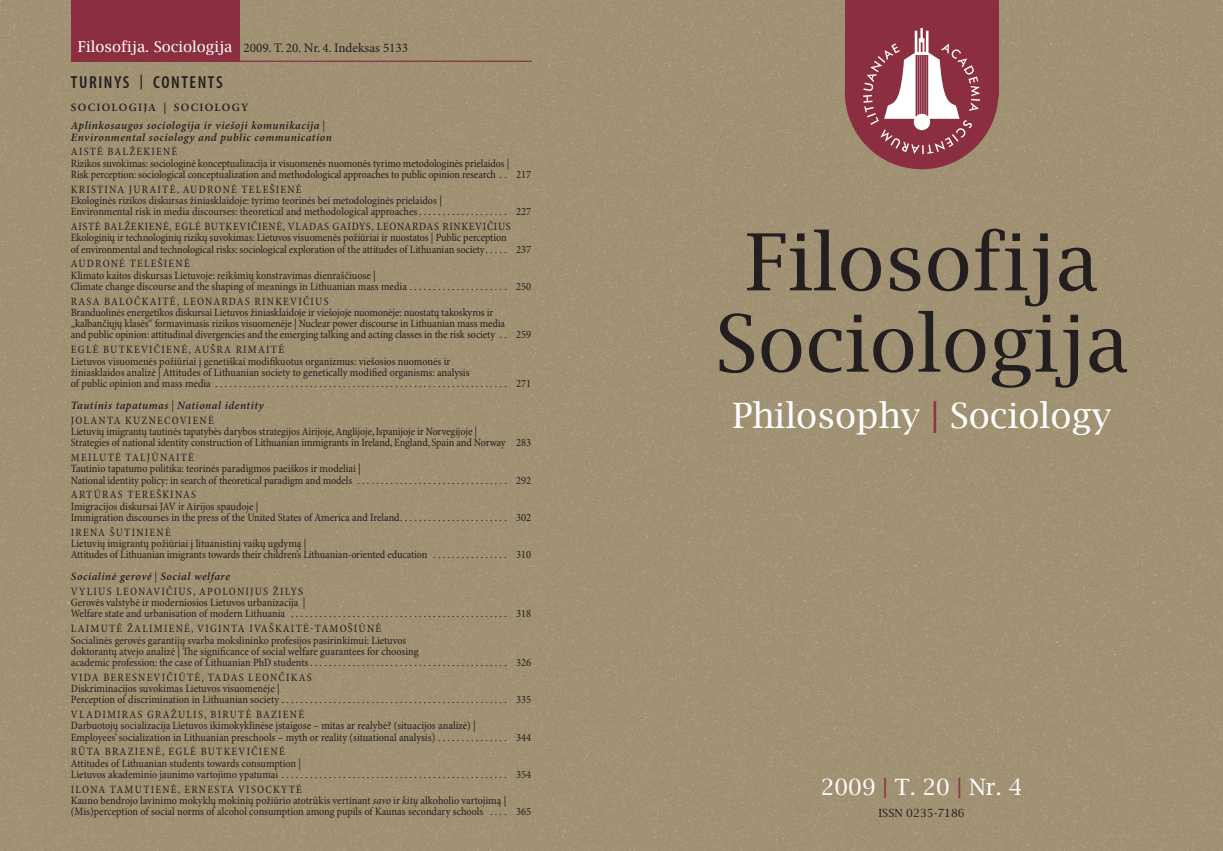
<style>
.page{position:relative;width:1223px;height:851px;background:#fff}
.page>*{position:absolute;margin:0;border:0;box-sizing:border-box;transform-origin:0 0}
.t1{font:78.75px/81.2px "Lucida Bright";color:#231f20;text-align:center}
.t2{font:35px "Lucida Bright";color:#fff}
.t3{font:22.5px "Lucida Bright";color:#fff}
.t4{font:600 condensed 17.5px "Myriad Pro";letter-spacing:.09em;color:#231f20}
.t5{font:13.12px "Minion Pro";color:#231f20}
.t6{font:condensed 11.25px/11.2px "Minion Pro";letter-spacing:-.005em;color:#231f20}
.t7{font:italic 600 11.25px/18.4px "Minion Pro";letter-spacing:.045em;color:#231f20}
.t8{font:condensed 11.25px/14.8px "Minion Pro";letter-spacing:.11em;color:#231f20}
.t9{font:11.25px "Lucida Bright";color:#231f20}
.s1{font-family:"Lucida Bright";font-size:15px;color:#fff}
.s2{font-size:15px}
.s3{font-style:normal}
.s4{font-weight:400;font-style:normal;font-stretch:condensed}
.s5{font-weight:600;font-style:italic;font-stretch:normal}
.s6{font-style:italic}
.s7{color:#8b2f40}
</style>
<div class="page">
<div style="left:0;top:0;width:602px;height:850px;background:#a09173"></div>
<div style="left:602px;top:0;width:620px;height:850px;background:#9e8f71"></div>
<div style="left:845px;top:0;width:153px;height:96px;background:#8b2f40"></div>
<div style="left:844px;top:16px;width:154px;height:153px;background:#8b2f40;border-radius:50%"></div>
<svg style="left:863px;top:28px;width:117px;height:126px"></svg>
<div style="left:71px;top:0;width:168px;height:61px;background:#8b2f40"></div>
<hr style="left:71px;top:61px;width:460px;height:1px;background:#8b2f40">
<p class="t5" style="left:78px;top:40px;width:332px"><span class="s1">Filosofija. Sociologija</span> 2009. T. 20. Nr. 4. Indeksas 5133</p>
<h3 class="t4" style="left:71px;top:73px;width:153px">TURINYS <span class="s2">|</span> CONTENTS</h3>
<p class="t7" style="left:71px;top:99px;width:256px"><span class="s3">SOCIOLOGIJA | SOCIOLOGY<br></span>Aplinkosaugos sociologija ir viešoji komunikacija <span class="s4">|</span></p>
<p class="t7" style="left:71px;top:128px;width:262px">Environmental sociology and public communication</p>
<p class="t6" style="left:71px;top:147px;width:462px">AISTĖ BALŽEKIENĖ<br>Rizikos suvokimas: sociologinė konceptualizacija ir visuomenės nuomonės tyrimo metodologinės prielaidos |<br>Risk perception: sociological conceptualization and methodological approaches to public opinion research . 217</p>
<p class="t6" style="left:71px;top:184px;width:462px">KRISTINA JURAITĖ, AUDRONĖ TELEŠIENĖ<br>Ekologinės rizikos diskursas žiniasklaidoje: tyrimo teorinės bei metodologinės prielaidos |<br>Environmental risk in media discourses: theoretical and methodological approaches . . . . . . . . . . . . . . . . . . 227</p>
<p class="t6" style="left:71px;top:221px;width:462px">AISTĖ BALŽEKIENĖ, EGLĖ BUTKEVIČIENĖ, VLADAS GAIDYS, LEONARDAS RINKEVIČIUS<br>Ekologinių ir technologinių rizikų suvokimas: Lietuvos visuomenės požiūriai ir nuostatos | Public perception<br>of environmental and technological risks: sociological exploration of the attitudes of Lithuanian society . . . . 237</p>
<p class="t6" style="left:71px;top:258px;width:462px">AUDRONĖ TELEŠIENĖ<br>Klimato kaitos diskursas Lietuvoje: reikšmių konstravimas dienraščiuose |<br>Climate change discourse and the shaping of meanings in Lithuanian mass media . . . . . . . . . . . . . . . . . . . . 250</p>
<p class="t6" style="left:71px;top:296px;width:462px">RASA BALOČKAITĖ, LEONARDAS RINKEVIČIUS<br>Branduolinės energetikos diskursai Lietuvos žiniasklaidoje ir viešojoje nuomonėje: nuostatų takoskyros ir „kalbančiųjų klasės“ formavimasis rizikos visuomenėje | Nuclear power discourse in Lithuanian mass media<br>and public opinion: attitudinal divergencies and the emerging talking and acting classes in the risk society . 259</p>
<p class="t6" style="left:71px;top:344px;width:462px">EGLĖ BUTKEVIČIENĖ, AUŠRA RIMAITĖ<br>Lietuvos visuomenės požiūriai į genetiškai modifikuotus organizmus: viešosios nuomonės ir<br>žiniasklaidos analizė | Attitudes of Lithuanian society to genetically modified organisms: analysis<br>of public opinion and mass media . . . . . . . . . . . . . . . . . . . . . . . . . . . . . . . . . . . . . . . . . . . . . . . . . . . . . . . . . . . . . 271</p>
<p class="t7" style="left:71px;top:398px;width:194px;line-height:14.8px">Tautinis tapatumas <span class="s4">|</span> National identity<br><span class="s4">JOLANTA KUZNECOVIENĖ</span></p>
<p class="t6" style="left:71px;top:426px;width:462px">Lietuvių imigrantų tautinės tapatybės darybos strategijos Airijoje, Anglijoje, Ispanijoje ir Norvegijoje |<br>Strategies of national identity construction of Lithuanian immigrants in Ireland,England, Spain and Norway 283</p>
<p class="t6" style="left:71px;top:452px;width:462px">MEILUTĖ TALJŪNAITĖ<br>Tautinio tapatumo politika: teorinės paradigmos paeiškos ir modeliai |<br>National identity policy: in search of theoretical paradigm and models . . . . . . . . . . . . . . . . . . . . . . . . . . . . . . . 292</p>
<p class="t6" style="left:71px;top:489px;width:462px">ARTŪRAS TEREŠKINAS<br>Imigracijos diskursai JAV ir Airijos spaudoje |<br>Immigration discourses in the press of the United States of America and Ireland . . . . . . . . . . . . . . . . . . . . . . 302</p>
<p class="t6" style="left:71px;top:527px;width:462px">IRENA ŠUTINIENĖ<br>Lietuvių imigrantų požiūriai į lituanistinį vaikų ugdymą |<br>Attitudes of Lithuanian imigrants towards their children’s Lithuanian-oriented education . . . . . . . . . . . . . . . 310</p>
<p class="t8" style="left:71px;top:569px;width:233px"><span class="s5">Socialinė gerovė</span> | <span class="s5">Social welfare<br></span>VYLIUS LEONAVIČIUS, APOLONIJUS ŽILYS</p>
<p class="t6" style="left:71px;top:597px;width:462px">Gerovės valstybė ir moderniosios Lietuvos urbanizacija |<br>Welfare state and urbanisation of modern Lithuania . . . . . . . . . . . . . . . . . . . . . . . . . . . . . . . . . . . . . . . . . . . . . 318</p>
<p class="t6" style="left:71px;top:623px;width:462px">LAIMUTĖ ŽALIMIENĖ, VIGINTA IVAŠKAITĖ-TAMOŠIŪNĖ<br>Socialinės gerovės garantijų svarba mokslininko profesijos pasirinkimui: Lietuvos<br>doktorantų atvejo analizė | The significance of social welfare guarantees for choosing<br>academic profession: the case of Lithuanian PhD students . . . . . . . . . . . . . . . . . . . . . . . . . . . . . . . . . . . . . . . . . 326</p>
<p class="t6" style="left:71px;top:672px;width:462px">VIDA BERESNEVIČIŪTĖ, TADAS LEONČIKAS<br>Diskriminacijos suvokimas Lietuvos visuomenėje |<br>Perception of discrimination in Lithuanian society . . . . . . . . . . . . . . . . . . . . . . . . . . . . . . . . . . . . . . . . . . . . . . . 335</p>
<p class="t6" style="left:71px;top:709px;width:462px">VLADIMIRAS GRAŽULIS, BIRUTĖ BAZIENĖ<br>Darbuotojų socializacija Lietuvos ikimokyklinėse įstaigose – mitas ar realybė? (situacijos analizė) |<br>Employees’ socialization in Lithuanian preschools – myth or reality (situational analysis) . . . . . . . . . . . . . . 344</p>
<p class="t6" style="left:71px;top:746px;width:462px">RŪTA BRAZIENĖ, EGLĖ BUTKEVIČIENĖ<br>Attitudes of Lithuanian students towards consumption |<br>Lietuvos akademinio jaunimo vartojimo ypatumai . . . . . . . . . . . . . . . . . . . . . . . . . . . . . . . . . . . . . . . . . . . . . . . 354</p>
<p class="t6" style="left:71px;top:783px;width:462px">ILONA TAMUTIENĖ, ERNESTA VISOCKYTĖ<br>Kauno bendrojo lavinimo mokyklų mokinių požiūrio atotrūkis vertinant <span class="s6">savo</span> ir <span class="s6">kitų</span> alkoholio vartojimą | (Mis)perception of social norms of alcohol consumption among pupils of Kaunas secondary schools . . . 365</p>
<h1 class="t1" style="left:715px;top:221px;width:415px">Filosofija<br>Sociologija</h1>
<h2 class="t2" style="left:732px;top:395px;width:380px">Philosophy <span class="s7">|</span> Sociology</h2>
<h3 class="t3" style="left:821px;top:773px;width:203px">2009 <span class="s7">|</span> T. 20 <span class="s7">|</span> Nr. 4</h3>
<p class="t9" style="left:878px;top:806px;width:88px">ISSN 0235-7186</p>
</div>
